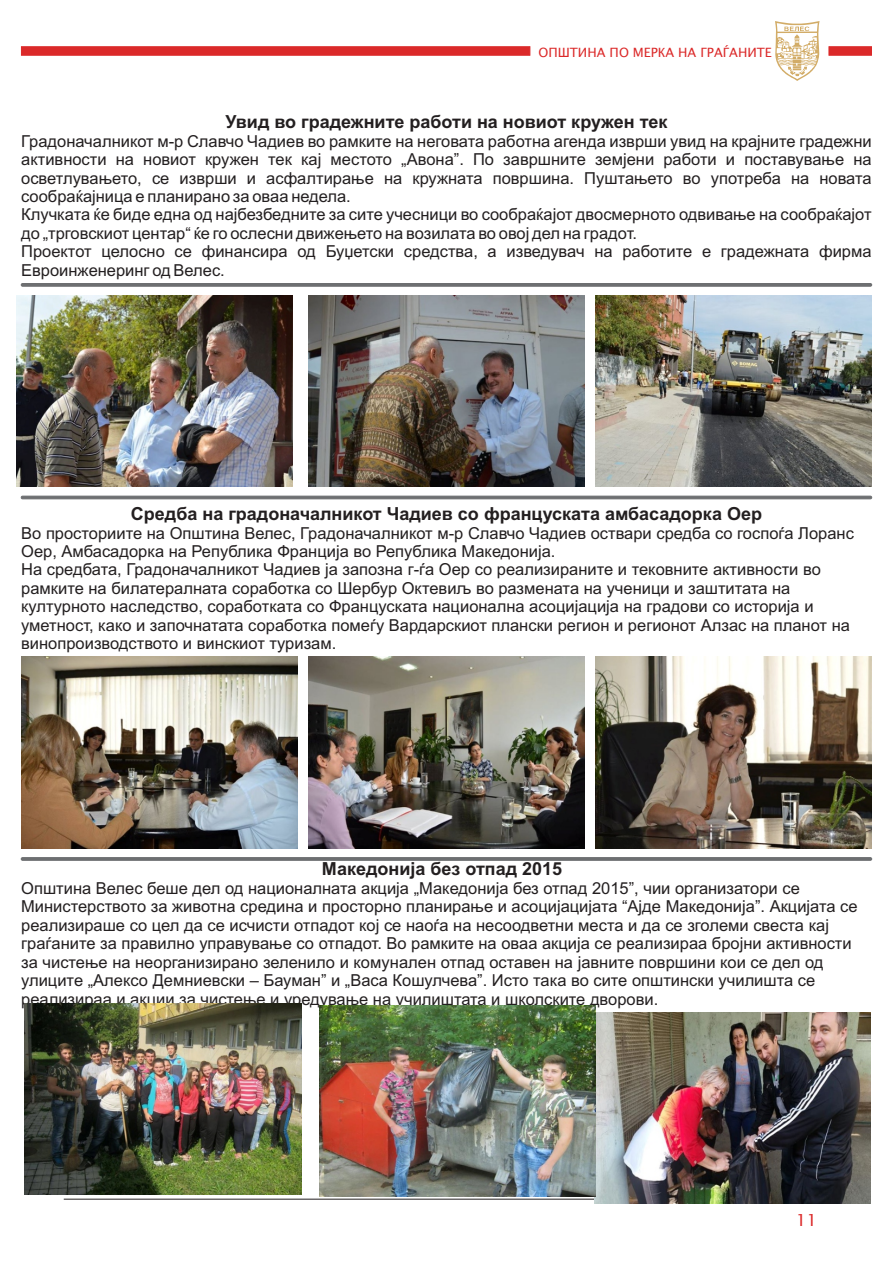
<style>
.page{position:relative;width:893px;height:1263px;background:#fff}
.page>*{position:absolute;margin:0;border:0;box-sizing:border-box;transform-origin:0 0}
.t1{font:700 18px "Arial";color:#231f20}
.t2{font:16.5px/18.5px "Arial";color:#231f20}
.t3{font:16.5px "Lucida Sans Unicode";color:#db2929}
.t4{font:12.75px "Lucida Sans Unicode";color:#db2929}
</style>
<div class="page">
<hr style="left:64px;top:1199px;width:765px;height:1px;background:#231f20">
<svg style="left:775px;top:21px;width:44px;height:60px"></svg>
<svg style="left:21px;top:46px;width:510px;height:10px"></svg>
<svg style="left:828px;top:46px;width:44px;height:10px"></svg>
<div style="left:21px;top:496px;width:851px;height:3px;background:#6d6f71;border:1px solid #6d6f71"></div>
<img style="left:595px;top:295px;width:277px;height:192px">
<img style="left:308px;top:295px;width:277px;height:192px">
<img style="left:16px;top:295px;width:277px;height:192px">
<img style="left:595px;top:657px;width:277px;height:191px">
<img style="left:308px;top:657px;width:277px;height:191px">
<img style="left:21px;top:657px;width:277px;height:191px">
<img style="left:594px;top:1012px;width:276px;height:191px">
<img style="left:320px;top:1005px;width:276px;height:191px">
<img style="left:25px;top:1003px;width:276px;height:192px">
<div style="left:21px;top:283px;width:851px;height:3px;background:#6d6f71;border:1px solid #6d6f71"></div>
<div style="left:21px;top:857px;width:851px;height:3px;background:#6d6f71;border:1px solid #6d6f71"></div>
<p class="t4" style="left:538px;top:47px;width:235px">ОПШТИНА ПО МЕРКА НА ГРАЃАНИТЕ</p>
<p class="t1" style="left:225px;top:115px;width:444px">Увид во градежните работи на новиот кружен тек</p>
<p class="t2" style="left:21px;top:133px;width:852px">Градоначалникот м-р Славчо Чадиев во рамките на неговата работна агенда изврши увид на крајните градежни активности на новиот кружен тек кај местото „Авона”. По завршните земјени работи и поставување на осветлувањето, се изврши и асфалтирање на кружната површина. Пуштањето во употреба на новата сообраќајница е планирано за оваа недела.<br>Клучката ќе биде една од најбезбедните за сите учесници во сообраќајот двосмерното одвивање на сообраќајот до „трговскиот центар“ ќе го ослесни движењето на возилата во овој дел на градот.<br>Проектот целосно се финансира од Буџетски средства, а изведувач на работите е градежната фирма Eвроинженеринг од Велес.</p>
<p class="t1" style="left:131px;top:507px;width:633px">Средба на градоначалникот Чадиев со француската амбасадорка Оер</p>
<p class="t2" style="left:21px;top:525px;width:834px">Во просториите на Општина Велес, Градоначалникот м-р Славчо Чадиев оствари средба со госпоѓа Лоранс Оер, Амбасадорка на Република Франција во Република Македонија.<br>На средбата, Градоначалникот Чадиев ја запозна г-ѓа Оер со реализираните и тековните активности во рамките на билатералната соработка со Шербур Октевиљ во размената на ученици и заштитата на културното наследство, соработката со Француската национална асоцијација на градови со историја и уметност, како и започнатата соработка помеѓу Вардарскиот плански регион и регионот Алзас на планот на винопроизводството и винскиот туризам.</p>
<p class="t1" style="left:322px;top:862px;width:242px">Македонија без отпад 2015</p>
<p class="t2" style="left:21px;top:880px;width:838px">Општина Велес беше дел од националната акција „Македонија без отпад 2015”, чии организатори се Министерството за животна средина и просторно планирање и асоцијацијата “Ајде Македонија”. Акцијата се реализираше со цел да се исчисти отпадот кој се наоѓа на несоодветни места и да се зголеми свеста кај граѓаните за правилно управување со отпадот. Во рамките на оваа акција се реализираа бројни активности за чистење на неорганизирано зеленило и комунален отпад оставен на јавните површини кои се дел од улиците „Алексо Демниевски – Бауман” и „Васа Кошулчева”. Исто така во сите општински училишта се реализираа и акции за чистење и уредување на училиштата и школските дворови.</p>
<p class="t3" style="left:796px;top:1213px;width:22px">11</p>
</div>
